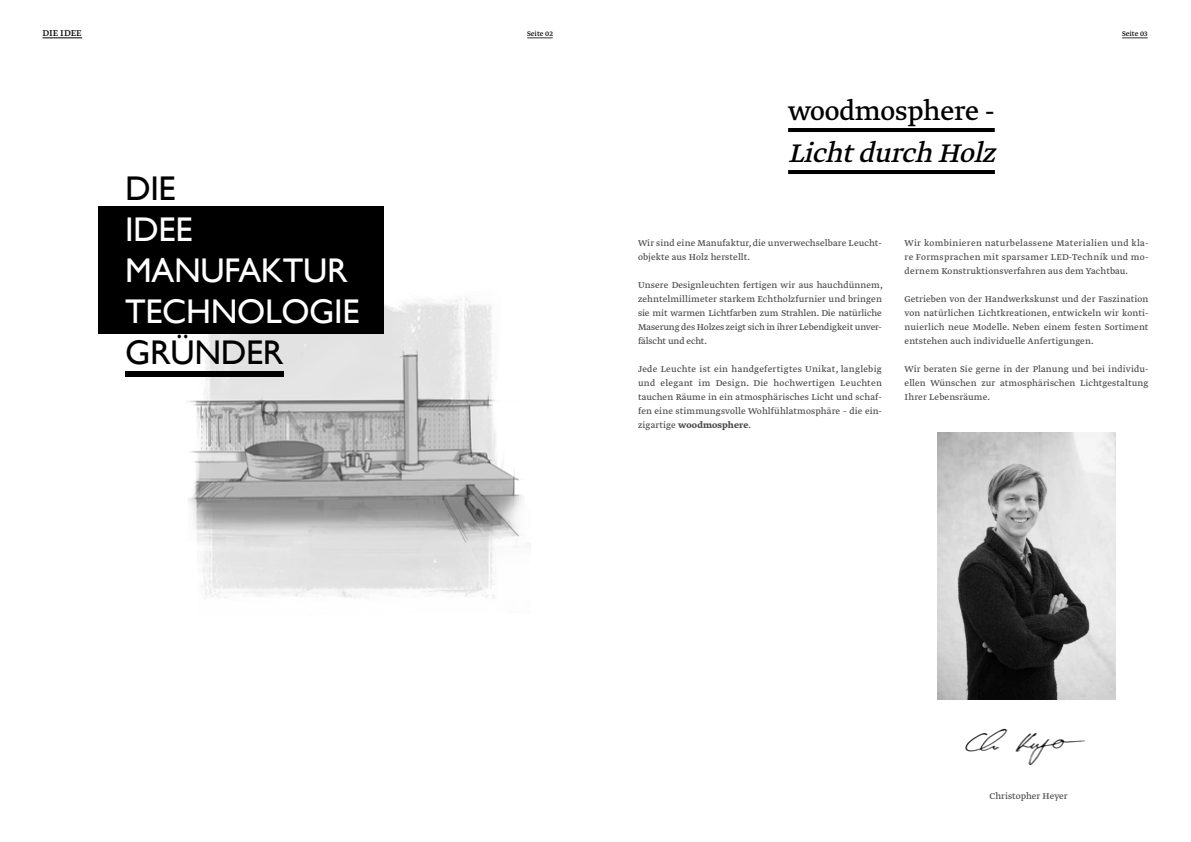
<style>
.page{position:relative;width:1191px;height:842px;background:#fff}
.page>*{position:absolute;margin:0;border:0;box-sizing:border-box;transform-origin:0 0}
.t1{font:34.2px/41.1px "Gill Sans";letter-spacing:-.01em;color:#fff}
.t2{font:34.2px "Gill Sans";letter-spacing:-.01em;color:#000}
.t3{font:italic 30px "Greta Text Pro";color:#000}
.t4{font:30px "Greta Text Pro";letter-spacing:-.01em;color:#000}
.t5{font:10px/14px "Greta Text Pro";letter-spacing:.01em;color:#000;text-align:justify}
.t6{font:8px "Greta Text Pro";color:#000}
.s1{font-weight:700}
</style>
<div class="page">
<img style="left:187px;top:298px;width:343px;height:301px">
<div style="left:98px;top:206px;width:286px;height:128px;background:#000"></div>
<div style="left:125px;top:371px;width:159px;height:6px;background:#000"></div>
<hr style="left:43px;top:37px;width:39px;height:1px;background:#000">
<svg style="left:527px;top:37px;width:26px;height:1px"></svg>
<hr style="left:788px;top:128px;width:206px;height:4px;background:#000">
<hr style="left:788px;top:170px;width:207px;height:4px;background:#000">
<svg style="left:1122px;top:37px;width:25px;height:1px"></svg>
<img style="left:937px;top:433px;width:178px;height:266px">
<img style="left:965px;top:728px;width:120px;height:37px">
<p class="t5" style="left:43px;top:26px;width:40px">DIE IDEE</p>
<p class="t6" style="left:527px;top:29px;width:27px">Seite 02</p>
<h1 class="t2" style="left:125px;top:168px;width:52px">DIE</h1>
<h1 class="t1" style="left:125px;top:208px;width:236px">IDEE<br>MANUFAKTUR<br>TECHNOLOGIE</h1>
<h1 class="t2" style="left:125px;top:332px;width:160px">GRÜNDER</h1>
<h2 class="t4" style="left:788px;top:93px;width:208px">woodmosphere -</h2>
<h2 class="t3" style="left:788px;top:135px;width:217px">LichtdurchHolz</h2>
<p class="t6" style="left:1122px;top:29px;width:27px">Seite 03</p>
<p class="t5" style="left:638px;top:236px;width:245px">Wir sind eine Manufaktur, die unverwechselbare Leucht&shy;objekte aus Holz herstellt.</p>
<p class="t5" style="left:638px;top:278px;width:246px">Unsere Designleuchten fertigen wir aus hauchdünnem, zehntelmillimeter starkem Echtholzfurnier und bringen sie mit warmen Lichtfarben zum Strahlen. Die natürliche Maserung des Holzes zeigt sich in ihrer Lebendigkeit unver&shy;fälscht und echt.</p>
<p class="t5" style="left:638px;top:362px;width:245px">Jede Leuchte ist ein handgefertigtes Unikat, langlebig und elegant im Design. Die hochwertigen Leuchten tauchen Räume in ein atmosphärisches Licht und schaf&shy;fen eine stimmungsvolle Wohlfühlatmosphäre – die ein&shy;zigartige <span class="s1">woodmosphere</span>.</p>
<p class="t5" style="left:904px;top:236px;width:245px">Wir kombinieren naturbelassene Materialien und kla&shy;re Formsprachen mit sparsamer LED-Technik und mo&shy;dernem Konstruktionsverfahren aus dem Yachtbau.</p>
<p class="t5" style="left:904px;top:292px;width:245px">Getrieben von der Handwerkskunst und der Faszination von natürlichen Lichtkreationen, entwickeln wir konti&shy;nuierlich neue Modelle. Neben einem festen Sortiment entstehen auch individuelle Anfertigungen.</p>
<p class="t5" style="left:904px;top:362px;width:245px">Wir beraten Sie gerne in der Planung und bei individu&shy;ellen Wünschen zur atmosphärischen Lichtgestaltung Ihrer Lebensräume.</p>
<p class="t5" style="left:989px;top:789px;width:80px">Christopher Heyer</p>
</div>
